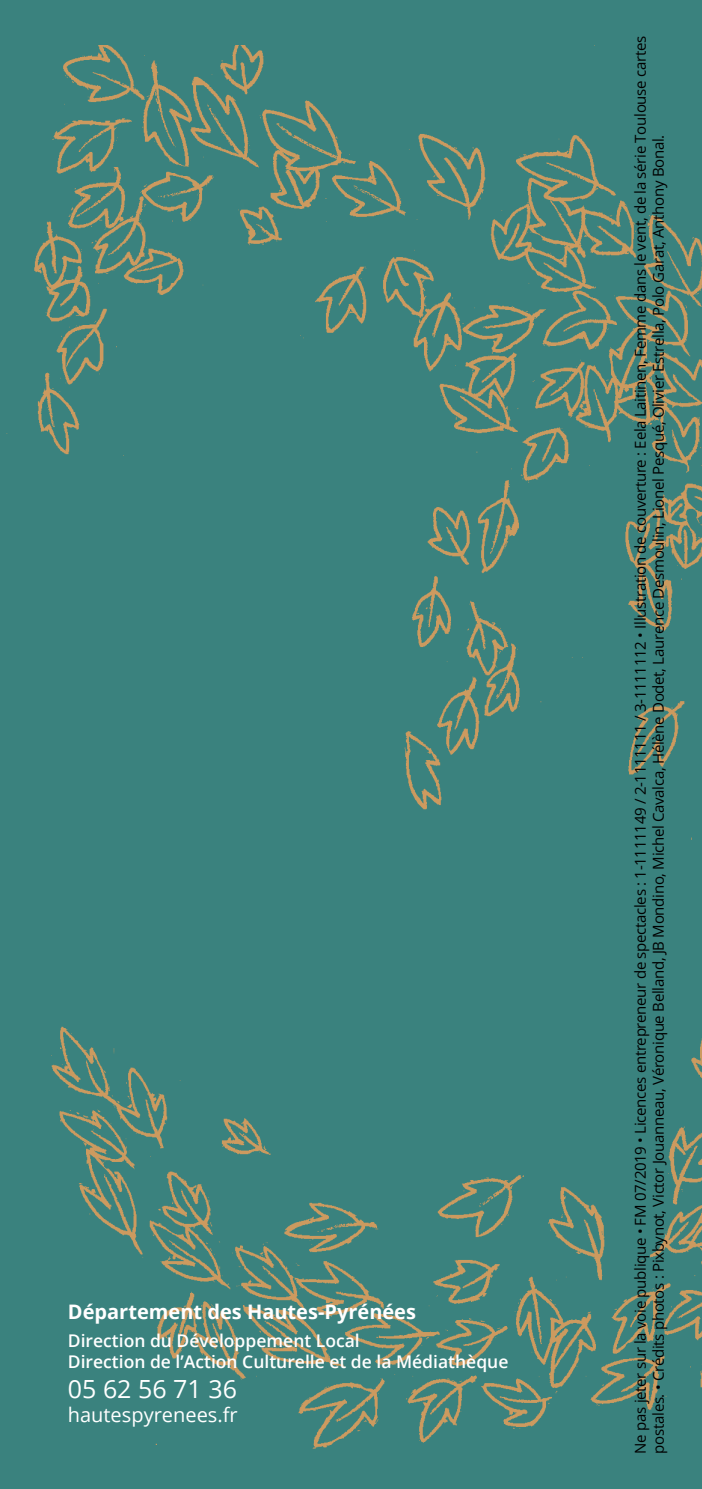
<style>
.page{position:relative;width:702px;height:1489px;background:#fff}
.page>*{position:absolute;margin:0;border:0;box-sizing:border-box;transform-origin:0 0}
.t1{font:25px "Open Sans";color:#fff}
.t2{font:700 20px "Open Sans";color:#fff}
.t3{font:20px "Open Sans";color:#fff}
.t4{font:600 17.5px/21px "Open Sans";color:#fff}
.t5{font:15px/18px "Open Sans";letter-spacing:-.02em;color:#000}
</style>
<div class="page">
<div style="left:0;top:0;width:702px;height:1488px;background:#3a827e"></div>
<img style="left:6px;top:46px;width:696px;height:1403px">
<h2 class="t2" style="left:68px;top:1297px;width:350px">Département des Hautes-Pyrénées</h2>
<p class="t4" style="left:68px;top:1329px;width:442px">Direction du Développement Local<br>Direction de l’Action Culturelle et de la Médiathèque</p>
<h1 class="t1" style="left:68px;top:1371px;width:171px">05 62 56 71 36</h1>
<h2 class="t3" style="left:68px;top:1400px;width:171px">hautespyrenees.fr</h2>
<p class="t5" style="left:631px;top:1453px;width:1418px;rotate:-90deg">Ne pas jeter sur la voie publique • FM 07/2019 • Licences entrepreneur de spectacles : 1-1111149 / 2-1111111 / 3-1111112 • Illustration de couverture : Eela Laitinen, Femme dans le vent, de la série Toulouse cartes postales. • Crédits photos : Pixbynot, Victor Jouanneau, Véronique Belland, JB Mondino, Michel Cavalca, Hélène Dodet, Laurence Desmoulin, Lionel Pesqué, Olivier Estrella, Polo Garat, Anthony Bonal.</p>
</div>
